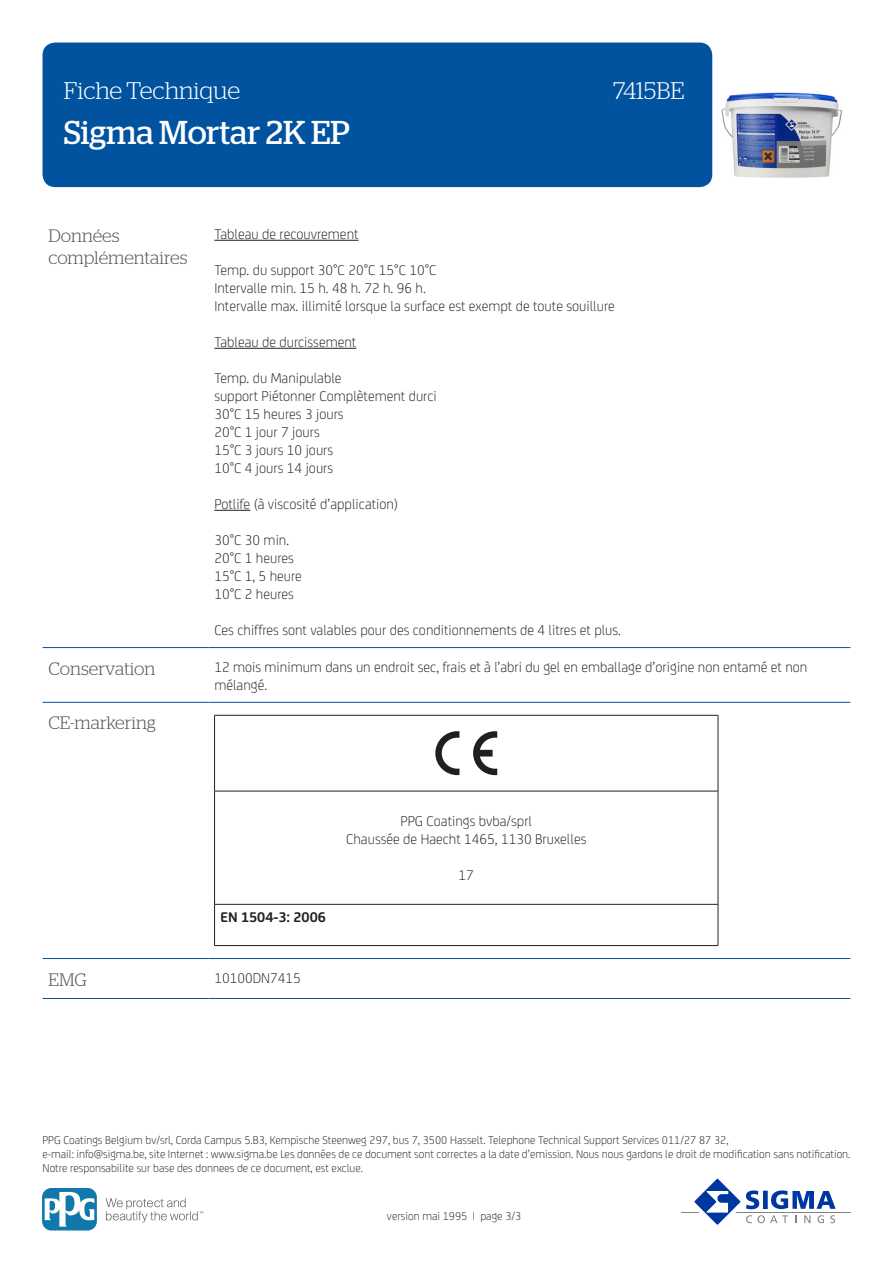
<style>
.page{position:relative;width:893px;height:1263px;background:#fff}
.page>*{position:absolute;margin:0;border:0;box-sizing:border-box;transform-origin:0 0}
.t1{font:33px "Stag";color:#fff}
.t2{font:300 24px "Stag";color:#fff}
.KOP{font:300 18px/21.6px "Stag";color:#57585a}
.BODY{font:300 15px/18px "FS Joey";color:#231f20}
.BODY_CENTER{font:300 15px/18px "FS Joey";color:#231f20;text-align:center}
.BODY-2{font:700 15px "FS Joey";color:#231f20}
.t3{font:300 12px/14.4px "FS Joey";color:#231f20}
</style>
<div class="page">
<div style="left:43px;top:43px;width:669px;height:144px;background:#0153a0;border-radius:13px"></div>
<hr style="left:681px;top:1211px;width:169px;height:1px;background:#808285">
<svg style="left:689px;top:1178px;width:147px;height:47px"></svg>
<svg style="left:106px;top:1198px;width:97px;height:24px"></svg>
<svg style="left:43px;top:1188px;width:54px;height:42px"></svg>
<svg style="left:45px;top:1191px;width:49px;height:35px"></svg>
<hr style="left:43px;top:647px;width:165px;height:1px;background:#0153a0">
<hr style="left:208px;top:647px;width:642px;height:1px;background:#0153a0">
<hr style="left:43px;top:702px;width:165px;height:1px;background:#0153a0">
<hr style="left:208px;top:702px;width:642px;height:1px;background:#0153a0">
<hr style="left:43px;top:958px;width:165px;height:1px;background:#0153a0">
<hr style="left:208px;top:958px;width:642px;height:1px;background:#0153a0">
<hr style="left:43px;top:998px;width:165px;height:1px;background:#0153a0">
<hr style="left:208px;top:998px;width:642px;height:1px;background:#0153a0">
<hr style="left:214px;top:240px;width:145px;height:1px;background:#231f20">
<hr style="left:214px;top:348px;width:142px;height:1px;background:#231f20">
<hr style="left:214px;top:510px;width:36px;height:1px;background:#231f20">
<hr style="left:214px;top:715px;width:504px;height:1px;background:#231f20">
<hr style="left:214px;top:715px;width:1px;height:76px;background:#231f20">
<hr style="left:718px;top:715px;width:1px;height:76px;background:#231f20">
<hr style="left:214px;top:791px;width:504px;height:1px;background:#231f20">
<hr style="left:214px;top:791px;width:1px;height:113px;background:#231f20">
<hr style="left:718px;top:791px;width:1px;height:113px;background:#231f20">
<hr style="left:214px;top:904px;width:504px;height:1px;background:#231f20">
<hr style="left:214px;top:904px;width:1px;height:41px;background:#231f20">
<hr style="left:718px;top:904px;width:1px;height:41px;background:#231f20">
<hr style="left:214px;top:945px;width:504px;height:1px;background:#231f20">
<svg style="left:435px;top:731px;width:24px;height:44px"></svg>
<svg style="left:473px;top:731px;width:24px;height:44px"></svg>
<img style="left:721px;top:92px;width:121px;height:86px">
<h2 class="t2" style="left:64px;top:77px;width:178px">Fiche Technique</h2>
<h2 class="t2" style="left:613px;top:77px;width:73px">7415BE</h2>
<h1 class="t1" style="left:64px;top:114px;width:288px">Sigma Mortar 2K EP</h1>
<p class="KOP" style="left:49px;top:225px;width:141px">Données complémentaires</p>
<p class="BODY" style="left:214px;top:224px;width:146px">Tableau de recouvrement</p>
<p class="BODY" style="left:214px;top:260px;width:402px">Temp. du support 30°C 20°C 15°C 10°C<br>Intervalle min. 15 h. 48 h. 72 h. 96 h.<br>Intervalle max. illimité lorsque la surface est exempt de toute souillure</p>
<p class="BODY" style="left:214px;top:332px;width:144px">Tableau de durcissement</p>
<p class="BODY" style="left:214px;top:368px;width:224px">Temp. du Manipulable<br>support Piétonner Complètement durci<br>30°C 15 heures 3 jours<br>20°C 1 jour 7 jours<br>15°C 3 jours 10 jours<br>10°C 4 jours 14 jours</p>
<p class="BODY" style="left:214px;top:494px;width:185px">Potlife (à viscosité d’application)</p>
<p class="BODY" style="left:214px;top:530px;width:89px">30°C 30 min.<br>20°C 1 heures<br>15°C 1, 5 heure<br>10°C 2 heures</p>
<p class="BODY" style="left:214px;top:620px;width:408px">Ces chiffres sont valables pour des conditionnements de 4 litres et plus.</p>
<p class="KOP" style="left:49px;top:657px;width:108px">Conservation</p>
<p class="BODY" style="left:214px;top:657px;width:594px">12 mois minimum dans un endroit sec, frais et à l’abri du gel en emballage d’origine non entamé et non mélangé.</p>
<p class="KOP" style="left:49px;top:712px;width:109px">CE-markering</p>
<p class="BODY-2" style="left:221px;top:905px;width:107px">EN 1504-3: 2006</p>
<p class="KOP" style="left:49px;top:968px;width:40px">EMG</p>
<p class="BODY" style="left:214px;top:968px;width:88px">10100DN7415</p>
<p class="BODY_CENTER" style="left:346px;top:811px;width:242px">PPG Coatings bvba/sprl<br>Chaussée de Haecht 1465, 1130 Bruxelles</p>
<p class="BODY_CENTER" style="left:459px;top:865px;width:17px">17</p>
<p class="t3" style="left:43px;top:1132px;width:809px">PPG Coatings Belgium bv/srl, Corda Campus 5.B3, Kempische Steenweg 297, bus 7, 3500 Hasselt. Telephone Technical Support Services 011/27 87 32,<br>e-mail: info@sigma.be, site Internet : www.sigma.be Les données de ce document sont correctes a la date d’emission. Nous nous gardons le droit de modification sans notification.<br>Notre responsabilite sur base des donnees de ce document, est exclue.</p>
<p class="t3" style="left:387px;top:1208px;width:136px">version mai 1995 | page 3/3</p>
</div>
